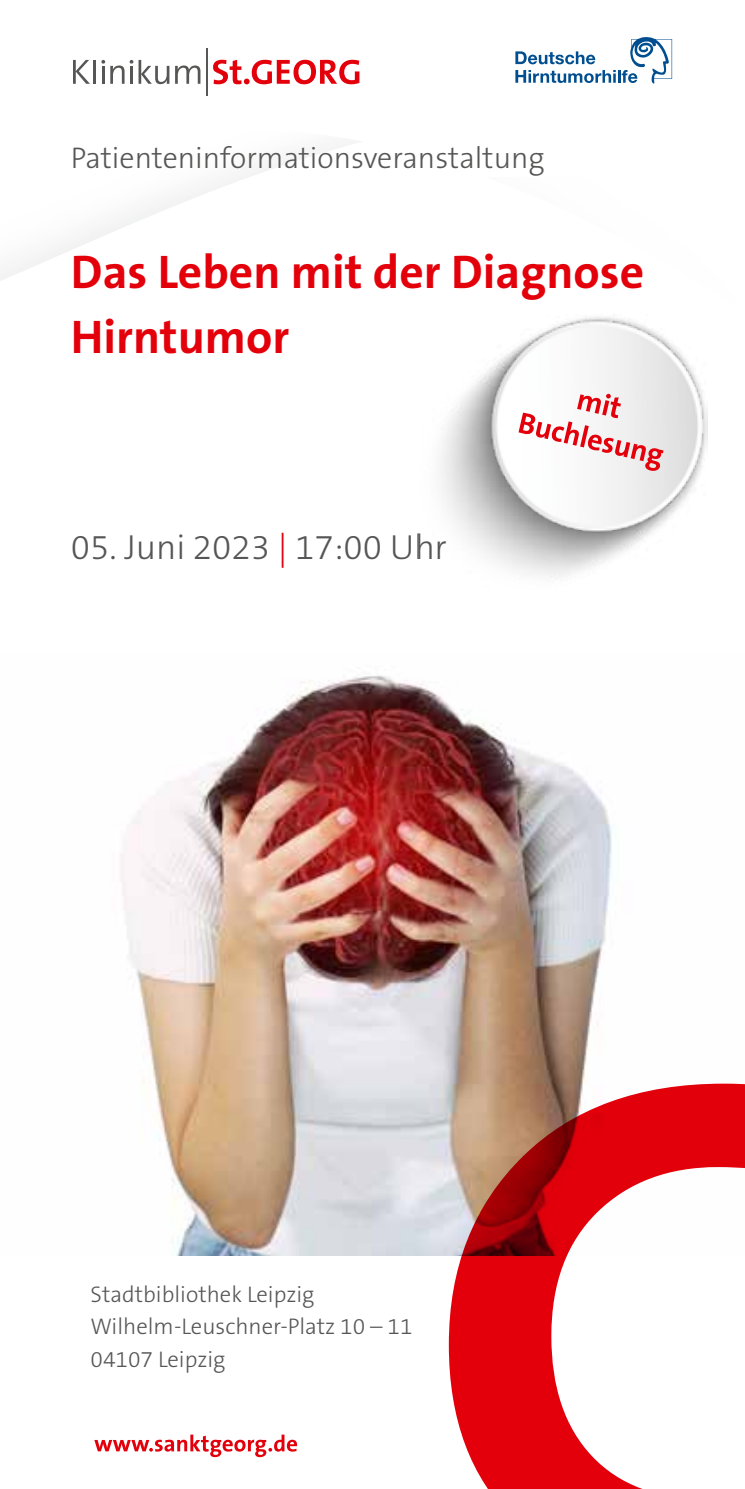
<style>
.page{position:relative;width:745px;height:1489px;background:#fff}
.page>*{position:absolute;margin:0;border:0;box-sizing:border-box;transform-origin:0 0}
.t1{font:700 47.5px/65px "The Sans B W7";color:#e3000b}
.t2{font:300 35px "The Sans B W3";color:#565655}
.t3{font:300 30px "The Sans B W3";color:#565655}
.t4{font:300 22.75px/32.5px "The Sans B W3";color:#565655}
.s1{color:#e3000b}
</style>
<div class="page">
<svg style="left:73px;top:60px;width:17px;height:24px"></svg>
<hr style="left:93px;top:60px;width:3px;height:24px;background:#565655">
<svg style="left:101px;top:60px;width:23px;height:24px"></svg>
<svg style="left:130px;top:60px;width:39px;height:24px"></svg>
<svg style="left:175px;top:65px;width:25px;height:19px"></svg>
<hr style="left:206px;top:48px;width:1px;height:48px;background:#565655">
<svg style="left:213px;top:60px;width:146px;height:24px"></svg>
<svg style="left:94px;top:1434px;width:203px;height:22px"></svg>
<img style="left:120px;top:675px;width:492px;height:580px">
<svg style="left:448px;top:1083px;width:296px;height:405px"></svg>
<img style="left:441px;top:317px;width:267px;height:261px">
<svg style="left:518px;top:393px;width:145px;height:78px"></svg>
<svg style="left:515px;top:37px;width:156px;height:46px"></svg>
<h3 class="t3" style="left:71px;top:139px;width:475px">Patienteninformationsveranstaltung</h3>
<h1 class="t1" style="left:71px;top:240px;width:574px">Das Leben mit der Diagnose<br>Hirntumor</h1>
<h2 class="t2" style="left:71px;top:525px;width:377px">05. Juni 2023 <span class="s1">|</span> 17:00 Uhr</h2>
<p class="t4" style="left:90px;top:1277px;width:323px">Stadtbibliothek Leipzig<br>Wilhelm-Leuschner-Platz 10 – 11<br>04107 Leipzig</p>
</div>
